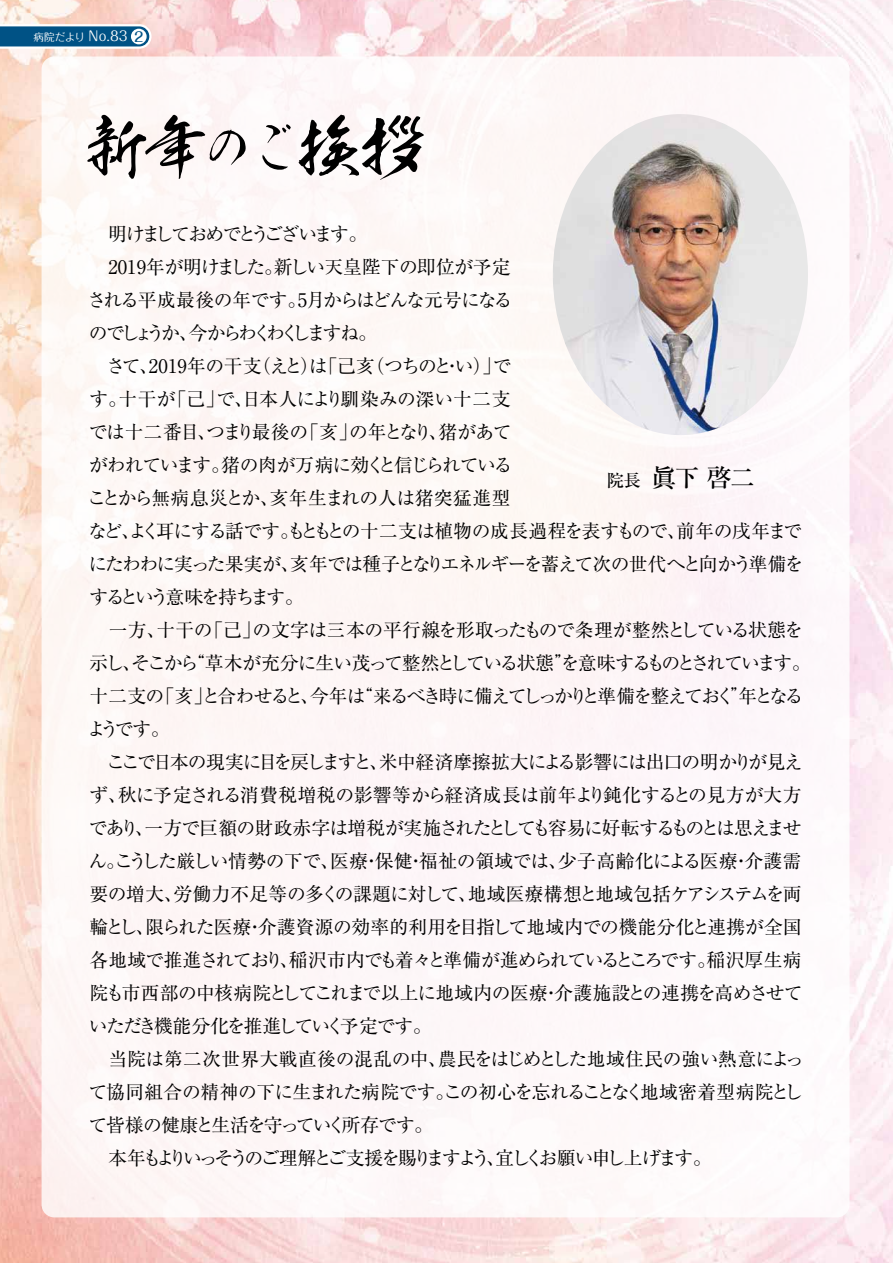
<style>
.page{position:relative;width:893px;height:1263px;background:#fff}
.page>*{position:absolute;margin:0;border:0;box-sizing:border-box;transform-origin:0 0}
.t1{font:69.15px "seiryushotai";color:#000}
.t2{font:500 24.9px "Ryumin Pro";color:#000}
.t3{font:18.75px/33px "Ryumin Pro";letter-spacing:-.055em;color:#000}
.t4{font:10.5px "Maru Fo Pro";letter-spacing:-.015em;color:#fff}
.s1{font-size:13.5px}
.s2{font-weight:500;font-size:13.5px;color:#005285}
.s3{font-size:59.1px}
.s4{font-size:17.55px}
</style>
<div class="page">
<img style="left:0;top:0;width:893px;height:1263px">
<div style="left:42px;top:56px;width:807px;height:1161px;background:#fdf7f7;border-radius:13px"></div>
<img style="left:553px;top:114px;width:255px;height:321px">
<svg style="left:0;top:22px;width:154px;height:29px"></svg>
<div style="left:131px;top:29px;width:16px;height:15px;background:#fff;border-radius:50%"></div>
<p class="t4" style="left:33px;top:29px;width:112px">病院だより <span class="s1">No.83</span> <span class="s2">2</span></p>
<h1 class="t1" style="left:81px;top:110px;width:348px">新年<span class="s3">の</span>ご挨拶</h1>
<p class="t3" style="left:87px;top:216px;width:725px">　明けましておめでとうございます。<br>　2019年が明けました。新しい天皇陛下の即位が予定<br>される平成最後の年です。5月からはどんな元号になる<br>のでしょうか、今からわくわくしますね。<br>　さて、2019年の干支（えと）は「己亥（つちのと・い）」で<br>す。十干が「己」で、日本人により馴染みの深い十二支<br>では十二番目、つまり最後の「亥」の年となり、猪があて<br>がわれています。猪の肉が万病に効くと信じられている<br>ことから無病息災とか、亥年生まれの人は猪突猛進型<br>など、よく耳にする話です。もともとの十二支は植物の成長過程を表すもので、前年の戌年までにたわわに実った果実が、亥年では種子となりエネルギーを蓄えて次の世代へと向かう準備をするという意味を持ちます。<br>　一方、十干の「己」の文字は三本の平行線を形取ったもので条理が整然としている状態を示し、そこから“草木が充分に生い茂って整然としている状態”を意味するものとされています。十二支の「亥」と合わせると、今年は“来るべき時に備えてしっかりと準備を整えておく”年となるようです。<br>　ここで日本の現実に目を戻しますと、米中経済摩擦拡大による影響には出口の明かりが見えず、秋に予定される消費税増税の影響等から経済成長は前年より鈍化するとの見方が大方であり、一方で巨額の財政赤字は増税が実施されたとしても容易に好転するものとは思えません。こうした厳しい情勢の下で、医療・保健・福祉の領域では、少子高齢化による医療・介護需要の増大、労働力不足等の多くの課題に対して、地域医療構想と地域包括ケアシステムを両輪とし、限られた医療・介護資源の効率的利用を目指して地域内での機能分化と連携が全国各地域で推進されており、稲沢市内でも着々と準備が進められているところです。稲沢厚生病院も市西部の中核病院としてこれまで以上に地域内の医療・介護施設との連携を高めさせていただき機能分化を推進していく予定です。<br>　当院は第二次世界大戦直後の混乱の中、農民をはじめとした地域住民の強い熱意によって協同組合の精神の下に生まれた病院です。この初心を忘れることなく地域密着型病院として皆様の健康と生活を守っていく所存です。<br>　本年もよりいっそうのご理解とご支援を賜りますよう、宜しくお願い申し上げます。</p>
<h2 class="t2" style="left:606px;top:458px;width:150px"><span class="s4">院長</span> 眞下 啓二</h2>
</div>
